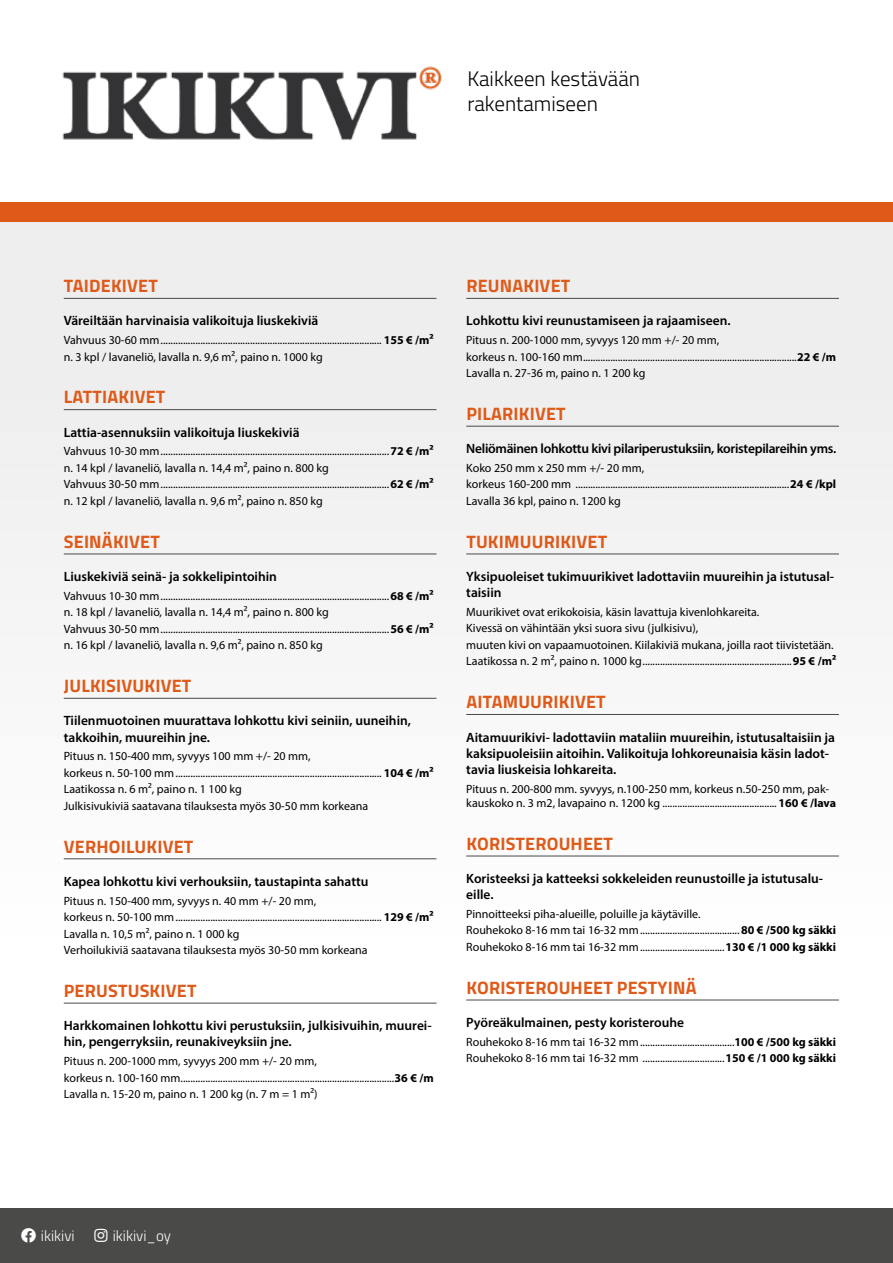
<style>
.page{position:relative;width:893px;height:1263px;background:#fff}
.page>*{position:absolute;margin:0;border:0;box-sizing:border-box;transform-origin:0 0}
.t1{font:300 21px/25.2px "Titillium Web";color:#000}
.t2{font:700 18px "Titillium Web";letter-spacing:.01em;color:#df5a19}
.t3{font:300 15px "Titillium Web";color:#fff}
.t4{font:600 13.5px/16.2px "Myriad Pro";color:#000}
.t5{font:600 13.5px "Myriad Pro";letter-spacing:-.02em;color:#000}
.t6{font:12px/16.5px "Myriad Pro";color:#000}
.s1{font-weight:700}
</style>
<div class="page">
<div style="left:0;top:1209px;width:893px;height:54px;background:#4a4a49"></div>
<div style="left:0;top:223px;width:893px;height:751px;background:#f4f4f4"></div>
<div style="left:0;top:203px;width:893px;height:19px;background:#df5a19"></div>
<hr style="left:64px;top:298px;width:372px;height:1px;background:#4a4a49">
<hr style="left:64px;top:409px;width:372px;height:1px;background:#4a4a49">
<hr style="left:64px;top:554px;width:372px;height:1px;background:#4a4a49">
<hr style="left:64px;top:698px;width:372px;height:1px;background:#4a4a49">
<hr style="left:64px;top:858px;width:372px;height:1px;background:#4a4a49">
<hr style="left:64px;top:1003px;width:372px;height:1px;background:#4a4a49">
<hr style="left:466px;top:298px;width:373px;height:1px;background:#4a4a49">
<hr style="left:466px;top:426px;width:373px;height:1px;background:#4a4a49">
<hr style="left:466px;top:554px;width:373px;height:1px;background:#4a4a49">
<hr style="left:466px;top:714px;width:373px;height:1px;background:#4a4a49">
<hr style="left:466px;top:856px;width:373px;height:1px;background:#4a4a49">
<hr style="left:466px;top:1000px;width:373px;height:1px;background:#4a4a49">
<img style="left:62px;top:66px;width:380px;height:75px">
<h1 class="t1" style="left:467px;top:65px;width:174px">Kaikkeen kestävään rakentamiseen</h1>
<h2 class="t2" style="left:64px;top:272px;width:95px">TAIDEKIVET</h2>
<p class="t4" style="left:64px;top:312px;width:256px">Väreiltään harvinaisia valikoituja liuskekiviä</p>
<p class="t6" style="left:64px;top:332px;width:371px">Vahvuus 30-60 mm......................................................................................... <span class="s1">155 € /m² </span>n. 3 kpl / lavaneliö, lavalla n. 9,6 m², paino n. 1000 kg</p>
<h2 class="t2" style="left:64px;top:383px;width:103px">LATTIAKIVET</h2>
<p class="t4" style="left:64px;top:424px;width:237px">Lattia-asennuksiin valikoituja liuskekiviä</p>
<p class="t6" style="left:64px;top:443px;width:371px">Vahvuus 10-30 mm............................................................................................<span class="s1">72 € /m² </span>n. 14 kpl / lavaneliö, lavalla n. 14,4 m², paino n. 800 kg<br>Vahvuus 30-50 mm............................................................................................<span class="s1">62 € /m² </span>n. 12 kpl / lavaneliö, lavalla n. 9,6 m², paino n. 850 kg</p>
<h2 class="t2" style="left:64px;top:528px;width:97px">SEINÄKIVET</h2>
<p class="t4" style="left:64px;top:568px;width:215px">Liuskekiviä seinä- ja sokkelipintoihin</p>
<p class="t6" style="left:64px;top:587px;width:371px">Vahvuus 10-30 mm............................................................................................<span class="s1">68 € /m² </span>n. 18 kpl / lavaneliö, lavalla n. 14,4 m², paino n. 800 kg<br>Vahvuus 30-50 mm............................................................................................<span class="s1">56 € /m² </span>n. 16 kpl / lavaneliö, lavalla n. 9,6 m², paino n. 850 kg</p>
<h2 class="t2" style="left:64px;top:672px;width:129px">JULKISIVUKIVET</h2>
<p class="t4" style="left:64px;top:712px;width:349px">Tiilenmuotoinen muurattava lohkottu kivi seiniin, uuneihin, takkoihin, muureihin jne.</p>
<p class="t6" style="left:64px;top:748px;width:371px">Pituus n. 150-400 mm, syvyys 100 mm +/- 20 mm,<br>korkeus n. 50-100 mm................................................................................... <span class="s1">104 € /m²<br></span>Laatikossa n. 6 m², paino n. 1 100 kg<br>Julkisivukiviä saatavana tilauksesta myös 30-50 mm korkeana</p>
<h2 class="t2" style="left:64px;top:832px;width:131px">VERHOILUKIVET</h2>
<p class="t4" style="left:64px;top:873px;width:306px">Kapea lohkottu kivi verhouksiin, taustapinta sahattu</p>
<p class="t6" style="left:64px;top:892px;width:371px">Pituus n. 150-400 mm, syvyys n. 40 mm +/- 20 mm,<br>korkeus n. 50-100 mm................................................................................... <span class="s1">129 € /m²<br></span>Lavalla n. 10,5 m², paino n. 1 000 kg<br>Verhoilukiviä saatavana tilauksesta myös 30-50 mm korkeana</p>
<h2 class="t2" style="left:64px;top:977px;width:134px">PERUSTUSKIVET</h2>
<p class="t4" style="left:64px;top:1017px;width:369px">Harkkomainen lohkottu kivi perustuksiin, julkisivuihin, muurei&shy;hin, pengerryksiin, reunakiveyksiin jne.</p>
<p class="t6" style="left:64px;top:1052px;width:371px">Pituus n. 200-1000 mm, syvyys 200 mm +/- 20 mm,<br>korkeus n. 100-160 mm......................................................................................<span class="s1">36 € /m<br></span>Lavalla n. 15-20 m, paino n. 1 200 kg (n. 7 m = 1 m²)</p>
<h2 class="t2" style="left:466px;top:272px;width:105px">REUNAKIVET</h2>
<p class="t4" style="left:466px;top:312px;width:266px">Lohkottu kivi reunustamiseen ja rajaamiseen.</p>
<p class="t6" style="left:466px;top:332px;width:371px">Pituus n. 200-1000 mm, syvyys 120 mm +/- 20 mm,<br>korkeus n. 100-160 mm......................................................................................<span class="s1">22 € /m<br></span>Lavalla n. 27-36 m, paino n. 1 200 kg</p>
<h2 class="t2" style="left:466px;top:400px;width:101px">PILARIKIVET</h2>
<p class="t5" style="left:466px;top:440px;width:371px">Neliömäinen lohkottu kivi pilariperustuksiin, koristepilareihin yms.</p>
<p class="t6" style="left:466px;top:459px;width:371px">Koko 250 mm x 250 mm +/- 20 mm,<br>korkeus 160-200 mm ......................................................................................<span class="s1">24 € /kpl<br></span>Lavalla 36 kpl, paino n. 1200 kg</p>
<h2 class="t2" style="left:466px;top:528px;width:142px">TUKIMUURIKIVET</h2>
<p class="t4" style="left:466px;top:568px;width:369px">Yksipuoleiset tukimuurikivet ladottaviin muureihin ja istutusal&shy;taisiin</p>
<p class="t6" style="left:466px;top:603px;width:371px">Muurikivet ovat erikokoisia, käsin lavattuja kivenlohkareita.<br>Kivessä on vähintään yksi suora sivu (julkisivu),<br>muuten kivi on vapaamuotoinen. Kiilakiviä mukana, joilla raot tiivistetään.<br>Laatikossa n. 2 m², paino n. 1000 kg............................................................<span class="s1">95 € /m²</span></p>
<h2 class="t2" style="left:466px;top:688px;width:141px">AITAMUURIKIVET</h2>
<p class="t4" style="left:466px;top:728px;width:370px">Aitamuurikivi- ladottaviin mataliin muureihin, istutusaltaisiin ja kaksipuoleisiin aitoihin. Valikoituja lohkoreunaisia käsin ladot&shy;tavia liuskeisia lohkareita.</p>
<p class="t6" style="left:466px;top:781px;width:371px;line-height:14.4px">Pituus n. 200-800 mm. syvyys, n.100-250 mm, korkeus n.50-250 mm, pak&shy;kauskoko n. 3 m2, lavapaino n. 1200 kg .............................................. <span class="s1">160 € /lava</span></p>
<h2 class="t2" style="left:466px;top:830px;width:148px">KORISTEROUHEET</h2>
<p class="t4" style="left:466px;top:870px;width:358px">Koristeeksi ja katteeksi sokkeleiden reunustoille ja istutusalu&shy;eille.</p>
<p class="t6" style="left:466px;top:905px;width:371px">Pinnoitteeksi piha-alueille, poluille ja käytäville.<br>Rouhekoko 8-16 mm tai 16-32 mm........................................<span class="s1">80 € /500 kg säkki<br></span>Rouhekoko 8-16 mm tai 16-32 mm..................................<span class="s1">130 € /1 000 kg säkki</span></p>
<h2 class="t2" style="left:466px;top:974px;width:232px">KORISTEROUHEET PESTYINÄ</h2>
<p class="t4" style="left:466px;top:1014px;width:219px">Pyöreäkulmainen, pesty koristerouhe</p>
<p class="t6" style="left:466px;top:1033px;width:371px">Rouhekoko 8-16 mm tai 16-32 mm......................................<span class="s1">100 € /500 kg säkki<br></span>Rouhekoko 8-16 mm tai 16-32 mm .................................<span class="s1">150 € /1 000 kg säkki</span></p>
<p class="t3" style="left:41px;top:1225px;width:35px">ikikivi</p>
<p class="t3" style="left:113px;top:1225px;width:60px">ikikivi_oy</p>
</div>
